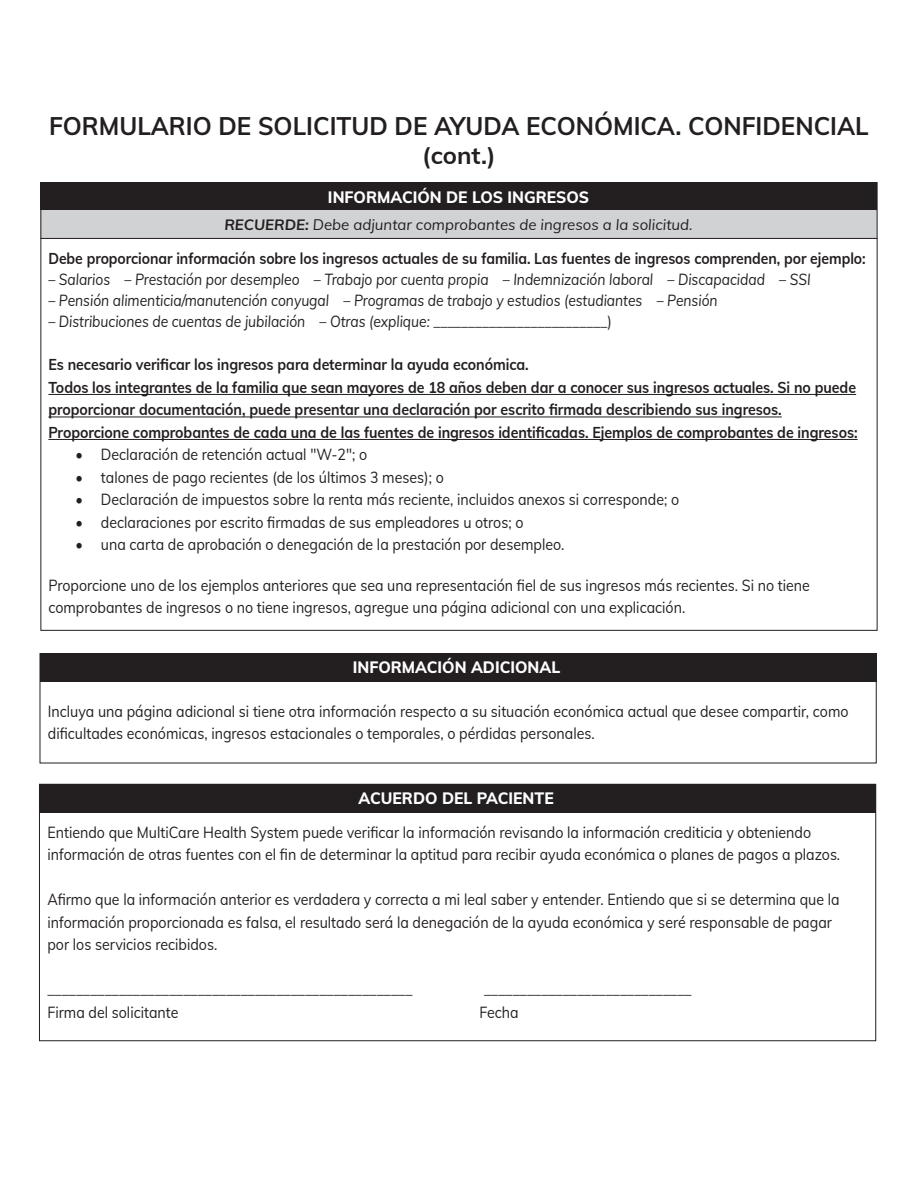
<style>
.page{position:relative;width:918px;height:1188px;background:#fff}
.page>*{position:absolute;margin:0;border:0;box-sizing:border-box;transform-origin:0 0}
.t1{font:700 25.5px "Mulish";color:#231f20;scale:.95 1}
.t2{font:700 24px "Mulish";color:#231f20}
.t3{font:800 16.5px "Mulish";color:#fff;scale:.95 1}
.t4{font:15.75px/22.5px "Mulish";color:#231f20;scale:.9 1}
.t5{font:700 15.75px/22.5px "Mulish";letter-spacing:-.005em;color:#231f20;scale:.9 1}
.t6{font:italic 15.75px "Mulish";letter-spacing:-.005em;color:#231f20;scale:.88 1}
.t7{font:700 15.75px "Mulish";letter-spacing:-.005em;color:#231f20;scale:.89 1}
.t8{font:italic 15px "Mulish";color:#231f20}
.s1{font-weight:700}
.s2{font-style:normal}
</style>
<div class="page">
<div style="left:40px;top:182px;width:838px;height:29px;background:#231f20"></div>
<div style="left:40px;top:211px;width:838px;height:28px;background:#d1d2d4"></div>
<hr style="left:40px;top:238px;width:838px;height:1px;background:#231f20">
<hr style="left:48px;top:394px;width:808px;height:1px;background:#231f20">
<hr style="left:48px;top:417px;width:734px;height:1px;background:#231f20">
<hr style="left:48px;top:439px;width:810px;height:1px;background:#231f20">
<div style="left:40px;top:653px;width:837px;height:29px;background:#231f20"></div>
<div style="left:39px;top:784px;width:837px;height:28px;background:#231f20"></div>
<div style="left:39px;top:784px;width:837px;height:257px;border:1px solid #231f20"></div>
<h1 class="t1" style="left:49px;top:107px;width:864px">FORMULARIO DE SOLICITUD DE AYUDA ECONÓMICA. CONFIDENCIAL</h1>
<h2 class="t2" style="left:422px;top:138px;width:75px">(cont.)</h2>
<p class="t3" style="left:328px;top:185px;width:276px">INFORMACIÓN DE LOS INGRESOS</p>
<p class="t8" style="left:224px;top:214px;width:470px"><span class="s1">RECUERDE:</span> Debe adjuntar comprobantes de ingresos a la solicitud.</p>
<p class="t7" style="left:48px;top:247px;width:920px">Debe proporcionar información sobre los ingresos actuales de su familia. Las fuentes de ingresos comprenden, por ejemplo:</p>
<p class="t6" style="left:48px;top:268px;width:868px">– Salarios – Prestación por desempleo – Trabajo por cuenta propia – Indemnización laboral – Discapacidad – SSI</p>
<p class="t6" style="left:48px;top:289px;width:762px">– Pensión alimenticia/manutención conyugal – Programas de trabajo y estudios (estudiantes – Pensión</p>
<p class="t6" style="left:48px;top:310px;width:642px">– Distribuciones de cuentas de jubilación – Otras (explique: <span class="s2">_________________________)</span></p>
<p class="t5" style="left:48px;top:353px;width:901px">Es necesario verificar los ingresos para determinar la ayuda económica.<br>Todos los integrantes de la familia que sean mayores de 18 años deben dar a conocer sus ingresos actuales. Si no puede proporcionar documentación, puede presentar una declaración por escrito firmada describiendo sus ingresos.<br>Proporcione comprobantes de cada una de las fuentes de ingresos identificadas. Ejemplos de comprobantes de ingresos:</p>
<p class="t4" style="left:75px;top:443px;width:326px">• Declaración de retención actual "W-2"; o</p>
<p class="t4" style="left:75px;top:465px;width:411px">• talones de pago recientes (de los últimos 3 meses); o</p>
<p class="t4" style="left:75px;top:488px;width:672px">• Declaración de impuestos sobre la renta más reciente, incluidos anexos si corresponde; o</p>
<p class="t4" style="left:75px;top:510px;width:499px">• declaraciones por escrito firmadas de sus empleadores u otros; o</p>
<p class="t4" style="left:75px;top:533px;width:545px">• una carta de aprobación o denegación de la prestación por desempleo.</p>
<p class="t4" style="left:48px;top:573px;width:848px">Proporcione uno de los ejemplos anteriores que sea una representación fiel de sus ingresos más recientes. Si no tiene comprobantes de ingresos o no tiene ingresos, agregue una página adicional con una explicación.</p>
<p class="t3" style="left:353px;top:655px;width:220px">INFORMACIÓN ADICIONAL</p>
<p class="t4" style="left:48px;top:699px;width:891px">Incluya una página adicional si tiene otra información respecto a su situación económica actual que desee compartir, como dificultades económicas, ingresos estacionales o temporales, o pérdidas personales.</p>
<p class="t3" style="left:359px;top:786px;width:207px">ACUERDO DEL PACIENTE</p>
<p class="t4" style="left:47px;top:820px;width:882px">Entiendo que MultiCare Health System puede verificar la información revisando la información crediticia y obteniendo información de otras fuentes con el fin de determinar la aptitud para recibir ayuda económica o planes de pagos a plazos.</p>
<p class="t4" style="left:47px;top:887px;width:882px">Afirmo que la información anterior es verdadera y correcta a mi leal saber y entender. Entiendo que si se determina que la información proporcionada es falsa, el resultado será la denegación de la ayuda económica y seré responsable de pagar por los servicios recibidos.</p>
<p class="t4" style="left:47px;top:977px;width:407px">___________________________________________________</p>
<p class="t4" style="left:484px;top:977px;width:232px">_____________________________</p>
<p class="t4" style="left:47px;top:1000px;width:147px">Firma del solicitante</p>
<p class="t4" style="left:479px;top:1000px;width:45px">Fecha</p>
</div>
